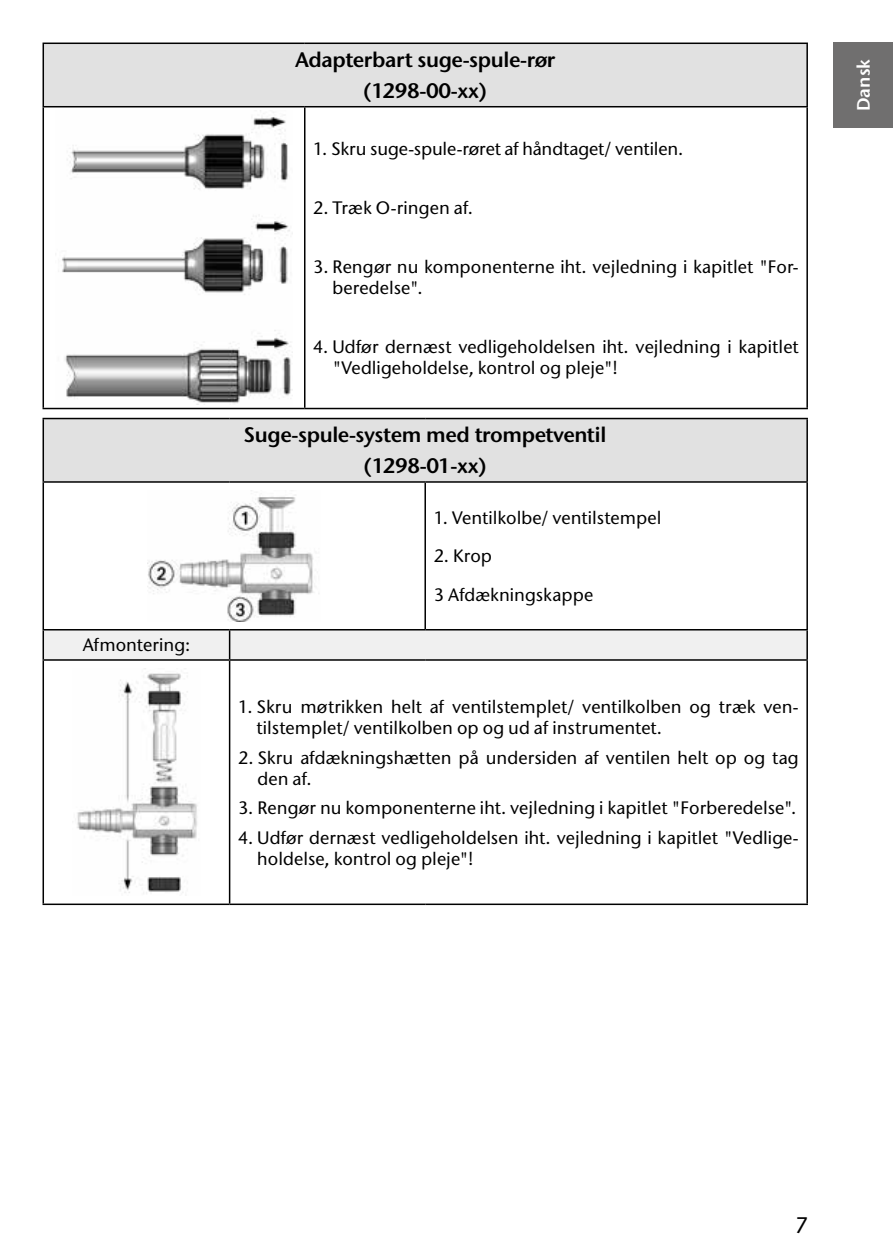
<style>
.page{position:relative;width:893px;height:1259px;background:#fff}
.page>*{position:absolute;margin:0;border:0;box-sizing:border-box;transform-origin:0 0}
.t1{font:500 22.5px "Stone Sans ITC Pro";color:#000}
.t2{font:600 21px/30.9px "Stone Sans ITC Pro";letter-spacing:-.02em;color:#000;text-align:center}
.t3{font:500 18px/21px "Stone Sans ITC Pro";letter-spacing:.005em;color:#000}
.t4{font:600 18px "Stone Sans ITC Pro";color:#fff}
</style>
<div class="page">
<div style="left:833px;top:43px;width:60px;height:85px;background:#706f6f"></div>
<div style="left:43px;top:43px;width:764px;height:64px;background:#e1e1e1"></div>
<hr style="left:806px;top:44px;width:2px;height:62px;background:#000">
<hr style="left:43px;top:107px;width:1px;height:301px;background:#000">
<hr style="left:806px;top:107px;width:2px;height:301px;background:#000">
<hr style="left:43px;top:43px;width:262px;height:1px;background:#000">
<hr style="left:43px;top:44px;width:1px;height:62px;background:#000">
<hr style="left:305px;top:43px;width:503px;height:1px;background:#000">
<hr style="left:43px;top:106px;width:262px;height:1px;background:#000">
<hr style="left:305px;top:106px;width:503px;height:1px;background:#000">
<hr style="left:304px;top:107px;width:1px;height:301px;background:#000">
<hr style="left:43px;top:408px;width:262px;height:1px;background:#000">
<hr style="left:305px;top:408px;width:503px;height:1px;background:#000">
<img style="left:62px;top:112px;width:230px;height:292px">
<div style="left:43px;top:418px;width:764px;height:64px;background:#e1e1e1"></div>
<hr style="left:43px;top:659px;width:187px;height:2px;background:#000">
<hr style="left:43px;top:903px;width:187px;height:2px;background:#000">
<hr style="left:806px;top:419px;width:2px;height:62px;background:#000">
<hr style="left:43px;top:629px;width:187px;height:1px;background:#000">
<hr style="left:806px;top:630px;width:2px;height:29px;background:#000">
<hr style="left:43px;top:661px;width:1px;height:242px;background:#000">
<hr style="left:806px;top:661px;width:2px;height:242px;background:#000">
<hr style="left:230px;top:629px;width:195px;height:1px;background:#000">
<div style="left:43px;top:630px;width:764px;height:30px;background:#f0f0f0"></div>
<hr style="left:425px;top:629px;width:383px;height:1px;background:#000">
<hr style="left:230px;top:659px;width:195px;height:2px;background:#000">
<hr style="left:229px;top:661px;width:1px;height:242px;background:#000">
<hr style="left:425px;top:659px;width:383px;height:2px;background:#000">
<hr style="left:230px;top:903px;width:195px;height:2px;background:#000">
<hr style="left:425px;top:903px;width:383px;height:2px;background:#000">
<hr style="left:43px;top:483px;width:1px;height:146px;background:#000">
<hr style="left:424px;top:483px;width:2px;height:146px;background:#000">
<hr style="left:806px;top:483px;width:2px;height:146px;background:#000">
<hr style="left:43px;top:418px;width:187px;height:1px;background:#000">
<hr style="left:43px;top:419px;width:1px;height:62px;background:#000">
<hr style="left:230px;top:418px;width:195px;height:1px;background:#000">
<hr style="left:425px;top:418px;width:383px;height:1px;background:#000">
<hr style="left:43px;top:481px;width:187px;height:2px;background:#000">
<hr style="left:230px;top:481px;width:195px;height:2px;background:#000">
<hr style="left:425px;top:481px;width:383px;height:2px;background:#000">
<img style="left:148px;top:490px;width:171px;height:131px">
<img style="left:77px;top:668px;width:121px;height:226px">
<p class="t3" style="left:83px;top:634px;width:109px">Afmontering:</p>
<p class="t2" style="left:295px;top:44px;width:262px">Adapterbart suge-spule-rør (1298-00-xx)</p>
<p class="t3" style="left:313px;top:138px;width:372px">1. Skru suge-spule-røret af håndtaget/ ventilen.</p>
<p class="t3" style="left:313px;top:197px;width:161px">2. Træk O-ringen af.</p>
<p class="t3" style="left:333px;top:256px;width:468px;text-indent:-19px">3. Rengør nu komponenterne iht. vejledning i kapitlet "For&shy;beredelse".</p>
<p class="t3" style="left:332px;top:336px;width:468px;text-indent:-19px">4. Udfør dernæst vedligeholdelsen iht. vejledning i kapitlet "Vedligeholdelse, kontrol og pleje"!</p>
<p class="t2" style="left:244px;top:420px;width:364px">Suge-spule-system med trompetventil (1298-01-xx)</p>
<p class="t3" style="left:434px;top:507px;width:229px">1. Ventilkolbe/ ventilstempel</p>
<p class="t3" style="left:434px;top:537px;width:161px;line-height:38.4px">2. Krop<br>3 Afdækningskappe</p>
<p class="t3" style="left:257px;top:696px;width:544px;text-indent:-18px">1. Skru møtrikken helt af ventilstemplet/ ventilkolben og træk ven&shy;tilstemplet/ ventilkolben op og ud af instrumentet.</p>
<p class="t3" style="left:257px;top:746px;width:543px;text-indent:-19px">2. Skru afdækningshætten på undersiden af ventilen helt op og tag den af.</p>
<p class="t3" style="left:238px;top:797px;width:560px">3. Rengør nu komponenterne iht. vejledning i kapitlet "Forberedelse".</p>
<p class="t3" style="left:257px;top:826px;width:543px;text-indent:-19px">4. Udfør dernæst vedligeholdelsen iht. vejledning i kapitlet "Vedlige&shy;holdelse, kontrol og pleje"!</p>
<p class="t4" style="left:852px;top:111px;width:54px;rotate:-90deg">Dansk</p>
<p class="t1" style="left:795px;top:1211px;width:14px">7</p>
</div>
